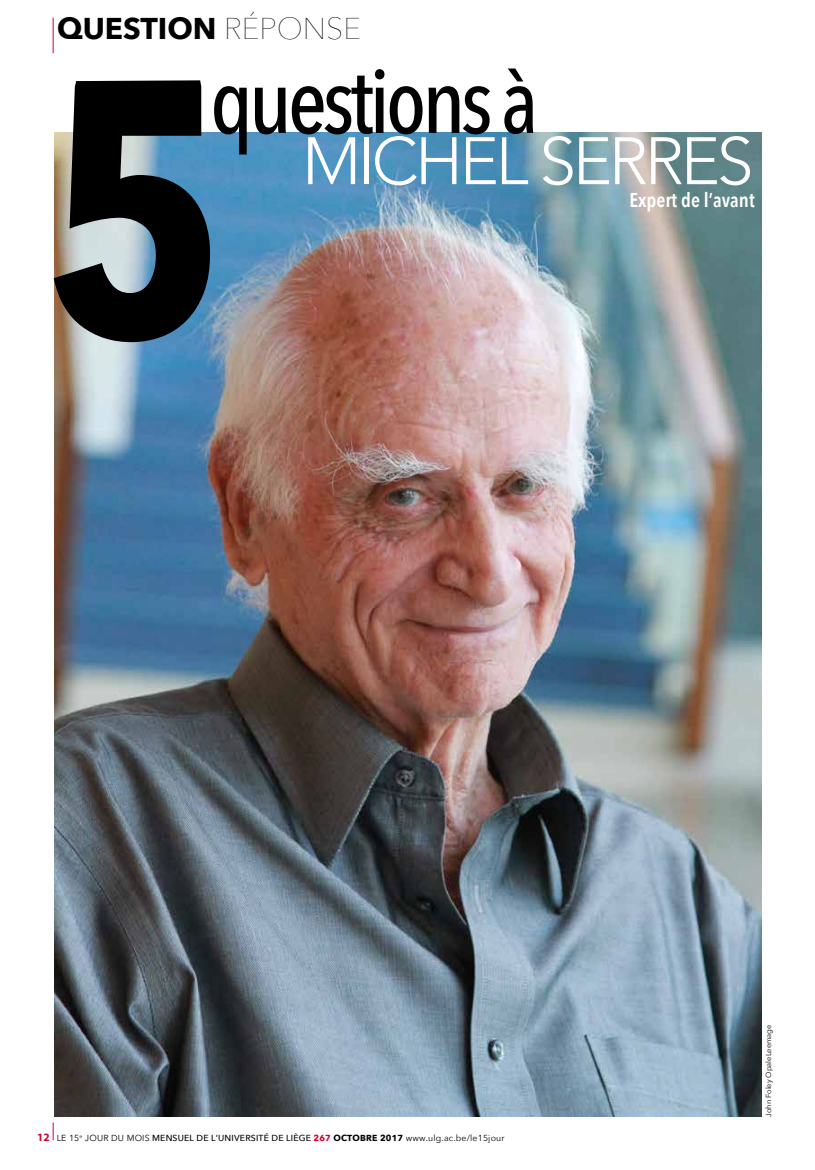
<style>
.page{position:relative;width:815px;height:1170px;background:#fff}
.page>*{position:absolute;margin:0;border:0;box-sizing:border-box;transform-origin:0 0}
.t1{font:500 90px "Avenir Next Condensed";letter-spacing:-.05em;color:#000}
.t2{font:300 66.25px "Avenir";color:#fff}
.t3{font:700 30px "Avenir Next";color:#000}
.t4{font:600 20px "Avenir Next Condensed";color:#fff}
.t5{font:700 11.25px "Myriad Pro";color:#cf0035}
.t6{font:8.75px "Avenir Next";letter-spacing:.02em;color:#000}
.t7{font:7.5px "Avenir Next";color:#000}
.s1{font-weight:200}
.s2{font-weight:500}
.s3{font-weight:700;color:#cf0035}
.s4{font-weight:700}
</style>
<div class="page">
<svg style="left:53px;top:1122px;width:1px;height:18px"></svg>
<hr style="left:53px;top:18px;width:1px;height:35px;background:#cf0035">
<img style="left:54px;top:133px;width:708px;height:983px">
<svg style="left:54px;top:80px;width:156px;height:262px;fill:#000"></svg>
<h3 class="t3" style="left:57px;top:2px;width:306px">QUESTION <span class="s1">RÉ PONSE</span></h3>
<h1 class="t1" style="left:210px;top:47px;width:330px">questions à</h1>
<h2 class="t2" style="left:302px;top:122px;width:90px">MICHEL</h2>
<h2 class="t2" style="left:539px;top:122px;width:36px">SERRES</h2>
<h3 class="t4" style="left:629px;top:183px;width:127px">Expert de l’avant</h3>
<p class="t5" style="left:37px;top:1130px;width:14px">12</p>
<p class="t6" style="left:57px;top:1130px;width:449px">Le 15<sup>e</sup> jour du mois <span class="s2">MENSUEL DE L’U NIVERSITÉ DE LIÈGE</span> <span class="s3">267</span> <span class="s4">OCTOBRE 2017</span> www.ulg.ac.be/le15jour</p>
<p class="t7" style="left:762px;top:1116px;width:94px;rotate:-90deg">John Foley OpaleLeemage</p>
</div>
